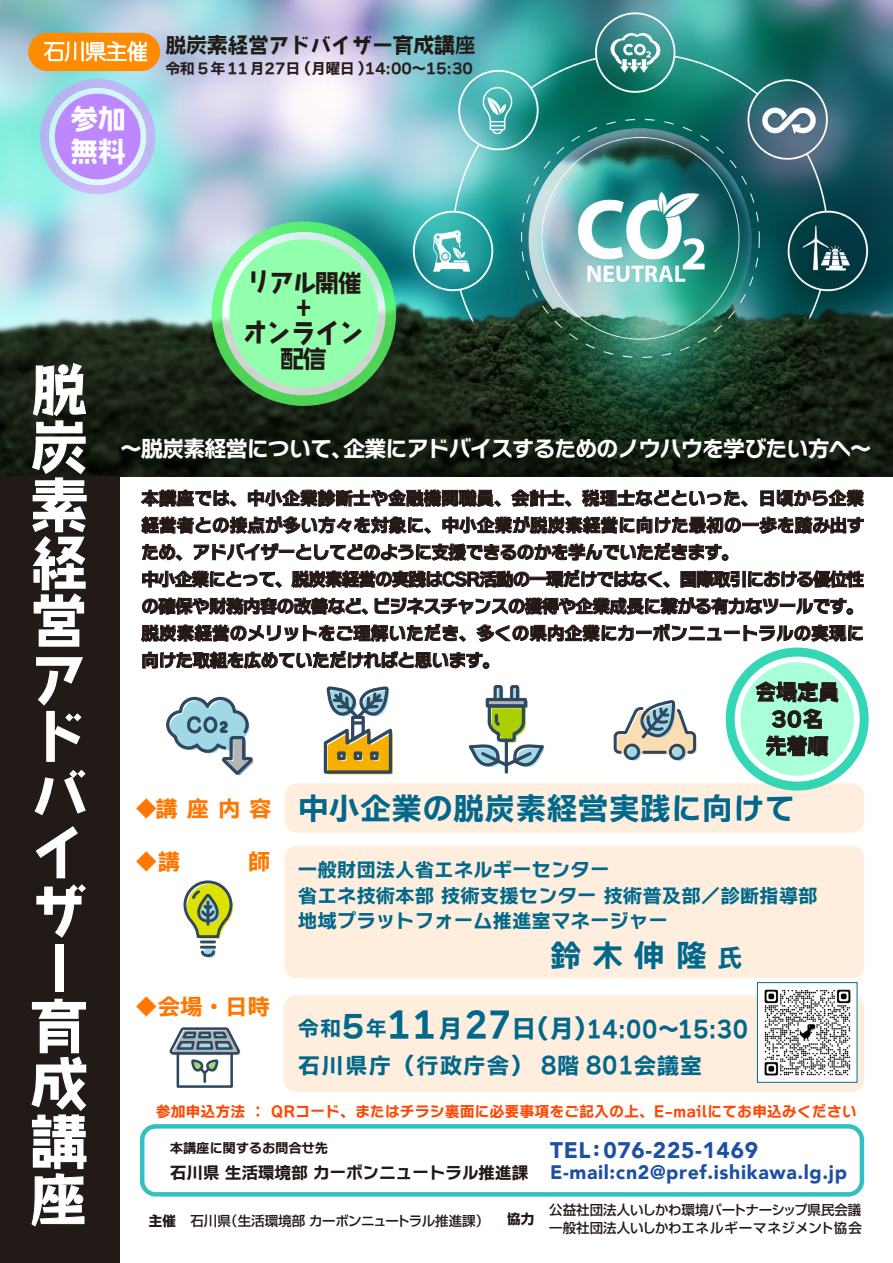
<style>
.page{position:relative;width:893px;height:1263px;background:#fff}
.page>*{position:absolute;margin:0;border:0;box-sizing:border-box;transform-origin:0 0}
.t1{font:31.05px "Nitalago Ruika 06";color:#00688b}
.t2{font:27.6px/32.8px "AB tombo bold";color:#fff}
.t3{font:27px "AB tombo bold";letter-spacing:-.105em;color:#231815}
.t4{font:25.5px "AB tombo bold";color:#231815}
.t5{font:24px "Nitalago Ruika 06";letter-spacing:-.015em;color:#00688b;scale:.9 1}
.t6{font:24px "AB tombo bold";color:#231815}
.t7{font:22.5px "Nitalago Ruika 06";letter-spacing:-.06em;color:#fff}
.t8{font:22.5px "Nitalago Ruika 06";letter-spacing:.05em;color:#00688b}
.t9{font:22.5px "Nitalago Ruika 06";color:#f70}
.t10{font:900 22.5px "Avenir";letter-spacing:.035em;color:#1d50a2}
.t11{font:21px "AB tombo bold";letter-spacing:-.015em;color:#211a16}
.t12{font:21px "AB tombo bold";letter-spacing:-.005em;color:#231815}
.t13{font:300 21px "UD Shin M Go Pr 6 N";letter-spacing:-.01em;color:#fff}
.t14{font:21px "Nitalago Ruika 06";color:#231815}
.t15{font:19.5px/25.5px "Nitalago Ruika 06";color:#00688b}
.t16{font:900 19.5px "Avenir";letter-spacing:.035em;color:#1d50a2}
.t17{font:18px/27px "Nitalago Ruika 06";letter-spacing:-.05em;color:#231815}
.t18{font:16.95px "Nitalago Ruika 06";letter-spacing:-.025em;color:#231815}
.t19{font:15px "Nitalago Ruika 06";letter-spacing:-.005em;color:#ff4600}
.t20{font:15px "Nitalago Ruika 06";letter-spacing:-.05em;color:#2a1c1c}
.t21{font:500 13.5px/18px "Shin Go Pro";color:#231815}
.t22{font:13.5px "Nitalago Ruika 06";letter-spacing:-.025em;color:#231815}
.t23{font:700 13.5px "Shin Go Pro";color:#231815}
.s1{font-family:"Nitalago Ruika 06"}
.s2{font-family:"Rockn Roll One"}
.s3{font-size:24px}
.s4{font-family:"AB tombo bold"}
.s5{font-size:25.2px}
.s6{font-size:21px}
.s7{font-size:31.5px}
.s8{font-size:36px}
.s9{font-size:25.5px}
.s10{font-weight:700}
</style>
<div class="page">
<img style="left:0;top:0;width:893px;height:476px">
<div style="left:0;top:476px;width:120px;height:787px;background:#211a16"></div>
<div style="left:285px;top:846px;width:579px;height:132px;background:#ffeede;border-radius:13px"></div>
<div style="left:285px;top:783px;width:579px;height:50px;background:#ffeede;border-radius:13px"></div>
<div style="left:283px;top:995px;width:581px;height:97px;background:#ffeede;border-radius:13px"></div>
<svg style="left:140px;top:1124px;width:724px;height:72px"></svg>
<div style="left:28px;top:33px;width:132px;height:38px;background:#ff8c00;border-radius:19px"></div>
<svg style="left:44px;top:41px;width:103px;height:21px"></svg>
<svg style="left:44px;top:83px;width:107px;height:107px;background:#ccdef5"></svg>
<div style="left:40px;top:79px;width:115px;height:115px;border:9px solid #da93ff;border-radius:50%"></div>
<div style="left:55px;top:94px;width:86px;height:85px;background:#bd87ff;border-radius:50%"></div>
<svg style="left:217px;top:226px;width:174px;height:175px;background:#a8e2b5"></svg>
<div style="left:212px;top:221px;width:184px;height:185px;border:10px solid #5cff68;border-radius:50%"></div>
<div style="left:229px;top:239px;width:149px;height:149px;background:#91ffac;border-radius:50%"></div>
<svg style="left:730px;top:652px;width:134px;height:134px"></svg>
<div style="left:726px;top:647px;width:143px;height:143px;border:9px solid #00cea3;border-radius:50%"></div>
<div style="left:740px;top:662px;width:114px;height:114px;background:#a8ffd9;border-radius:50%"></div>
<svg style="left:756px;top:682px;width:82px;height:20px"></svg>
<svg style="left:772px;top:709px;width:49px;height:19px"></svg>
<svg style="left:766px;top:735px;width:62px;height:21px"></svg>
<svg style="left:141px;top:490px;width:95px;height:17px"></svg>
<svg style="left:248px;top:490px;width:253px;height:17px"></svg>
<svg style="left:511px;top:490px;width:60px;height:17px"></svg>
<svg style="left:582px;top:490px;width:165px;height:17px"></svg>
<svg style="left:760px;top:490px;width:104px;height:17px"></svg>
<svg style="left:141px;top:516px;width:290px;height:18px"></svg>
<svg style="left:443px;top:516px;width:298px;height:18px"></svg>
<div style="left:742px;top:523px;width:17px;height:3px;border:1px solid #231815"></div>
<svg style="left:759px;top:517px;width:105px;height:17px"></svg>
<svg style="left:142px;top:544px;width:40px;height:17px"></svg>
<svg style="left:194px;top:544px;width:84px;height:16px"></svg>
<div style="left:279px;top:550px;width:15px;height:3px;border:1px solid #231815"></div>
<svg style="left:296px;top:543px;width:432px;height:18px"></svg>
<svg style="left:142px;top:571px;width:140px;height:17px"></svg>
<svg style="left:291px;top:570px;width:238px;height:18px"></svg>
<div style="left:530px;top:577px;width:16px;height:3px;border:1px solid #231815"></div>
<svg style="left:546px;top:570px;width:124px;height:18px"></svg>
<svg style="left:681px;top:571px;width:183px;height:16px"></svg>
<svg style="left:142px;top:598px;width:226px;height:17px"></svg>
<svg style="left:375px;top:597px;width:403px;height:18px"></svg>
<div style="left:780px;top:604px;width:15px;height:3px;border:1px solid #231815"></div>
<svg style="left:797px;top:598px;width:56px;height:17px"></svg>
<svg style="left:141px;top:624px;width:325px;height:18px"></svg>
<svg style="left:477px;top:625px;width:156px;height:17px"></svg>
<div style="left:636px;top:631px;width:15px;height:3px;border:1px solid #231815"></div>
<svg style="left:654px;top:624px;width:67px;height:17px"></svg>
<div style="left:724px;top:631px;width:15px;height:3px;border:1px solid #231815"></div>
<svg style="left:744px;top:625px;width:119px;height:17px"></svg>
<svg style="left:143px;top:651px;width:346px;height:18px"></svg>
<svg style="left:32px;top:363px;width:55px;height:284px"></svg>
<svg style="left:36px;top:657px;width:47px;height:48px"></svg>
<svg style="left:46px;top:711px;width:36px;height:51px"></svg>
<svg style="left:35px;top:770px;width:51px;height:45px"></svg>
<svg style="left:36px;top:826px;width:42px;height:52px"></svg>
<svg style="left:36px;top:884px;width:50px;height:54px"></svg>
<div style="left:55px;top:944px;width:8px;height:48px;background:#fff"></div>
<svg style="left:31px;top:999px;width:56px;height:228px"></svg>
<img style="left:759px;top:989px;width:96px;height:91px">
<div style="left:757px;top:982px;width:100px;height:100px;border:1px solid #00688b"></div>
<svg style="left:323px;top:686px;width:70px;height:89px"></svg>
<svg style="left:465px;top:685px;width:83px;height:148px"></svg>
<div style="left:486px;top:698px;width:41px;height:9px;border:3px solid #2d4860"></div>
<svg style="left:166px;top:696px;width:88px;height:80px"></svg>
<div style="left:177px;top:1052px;width:56px;height:36px;border:3px solid #2d4860"></div>
<svg style="left:169px;top:1027px;width:72px;height:55px"></svg>
<svg style="left:201px;top:949px;width:15px;height:9px"></svg>
<hr style="left:201px;top:940px;width:14px;height:3px;background:#2d4860">
<hr style="left:201px;top:946px;width:14px;height:3px;background:#2d4860">
<svg style="left:183px;top:880px;width:50px;height:59px"></svg>
<svg style="left:627px;top:747px;width:14px;height:14px"></svg>
<svg style="left:672px;top:747px;width:14px;height:14px"></svg>
<div style="left:624px;top:743px;width:16px;height:17px;border:3px solid #2d4860;border-radius:50%"></div>
<div style="left:669px;top:744px;width:16px;height:16px;border:3px solid #2d4860;border-radius:50%"></div>
<svg style="left:613px;top:700px;width:84px;height:55px"></svg>
<p class="t13" style="left:44px;top:34px;width:106px">石川県主催</p>
<h2 class="t2" style="left:70px;top:104px;width:57px">参加無料</h2>
<p class="t11" style="left:166px;top:35px;width:312px"><span class="s1">脱</span>炭素経営アドバイザー育成講<span class="s2">座</span></p>
<p class="t20" style="left:166px;top:61px;width:309px">令和５年11月 27日 (月曜日 )14:00～15:30</p>
<h3 class="t4" style="left:246px;top:269px;width:117px">リアル<span class="s3">開催</span></h3>
<h3 class="t6" style="left:296px;top:296px;width:17px">+</h3>
<h3 class="t3" style="left:242px;top:318px;width:126px">オンライン</h3>
<h3 class="t6" style="left:280px;top:346px;width:48px">配信</h3>
<p class="t7" style="left:120px;top:437px;width:754px">～脱炭素経営について、企業にアドバイスするためのノウハウを学びたい方へ～</p>
<p class="t17" style="left:141px;top:484px;width:725px">本講座では、中小企業診断士や金融機関職員、会計士、税理士などといった、日頃から企業経営者との接点が多い方々を対象に、中小企業が脱炭素経営に向けた最初の一歩を踏み出すため、アドバイザーとしてどのように支援できるのかを学んでいただきます。<br>中小企業にとって、脱炭素経営の実践はCSR活動の一環だけではなく、国際取引における優位性の確保や財務内容の改善など、ビジネスチャンスの獲得や企業成長に繋がる有力なツールです。脱炭素経営のメリットをご理解いただき、多くの県内企業にカーボンニュートラルの実現に向けた取組を広めていただければと思います。</p>
<p class="t9" style="left:135px;top:797px;width:138px">◆講 座 内 容</p>
<p class="t9" style="left:135px;top:850px;width:136px">◆講　　　師</p>
<p class="t9" style="left:135px;top:995px;width:136px">◆会場・日時</p>
<p class="t12" style="left:755px;top:681px;width:86px">会場定員</p>
<p class="t14" style="left:771px;top:708px;width:54px">30<span class="s4">名</span></p>
<p class="t12" style="left:765px;top:735px;width:65px">先着順</p>
<h1 class="t1" style="left:298px;top:792px;width:499px">中小企業の脱炭素経営実践に向けて</h1>
<p class="t15" style="left:298px;top:857px;width:521px">一般財団法人省エネルギーセンター　<br>省エネ技術本部 技術支援センター 技術普及部／診断指導部地域プラットフォーム推進室マネージャー</p>
<h1 class="t1" style="left:550px;top:940px;width:194px">鈴 木 伸 隆 <span class="s5">氏</span></h1>
<h3 class="t5" style="left:298px;top:1017px;width:502px"><span class="s6">令和</span><span class="s7">5</span><span class="s6">年</span><span class="s8">11</span><span class="s9">月</span><span class="s8">27</span><span class="s9">日(月)</span>14:00～15:30</h3>
<p class="t8" style="left:298px;top:1054px;width:406px">石川県庁（行政庁舎） <span class="s3">8</span>階 <span class="s3">801</span>会議室</p>
<p class="t19" style="left:156px;top:1104px;width:702px">参加申込方法 ： QRコード、またはチラシ裏面に必要事項をご記入の上、E-mailにてお申込みください</p>
<p class="t22" style="left:170px;top:1141px;width:160px">本講座に関するお問合せ先</p>
<p class="t18" style="left:170px;top:1164px;width:360px">石川県 生活環境部 カーボンニュートラル推進課</p>
<p class="t10" style="left:550px;top:1131px;width:209px">TEL: 076-225-1469</p>
<p class="t16" style="left:550px;top:1155px;width:298px">E-mail:cn2@pref.ishikawa.lg.jp</p>
<p class="t21" style="left:149px;top:1210px;width:342px"><span class="s10">主催</span> 石川県（生活環境部 カーボンニュートラル推進課）</p>
<p class="t23" style="left:507px;top:1208px;width:28px">協力</p>
<p class="t21" style="left:549px;top:1199px;width:314px">公益社団法人いしかわ環境パートナーシップ県民会議一般社団法人いしかわエネルギーマネジメント協会</p>
</div>
